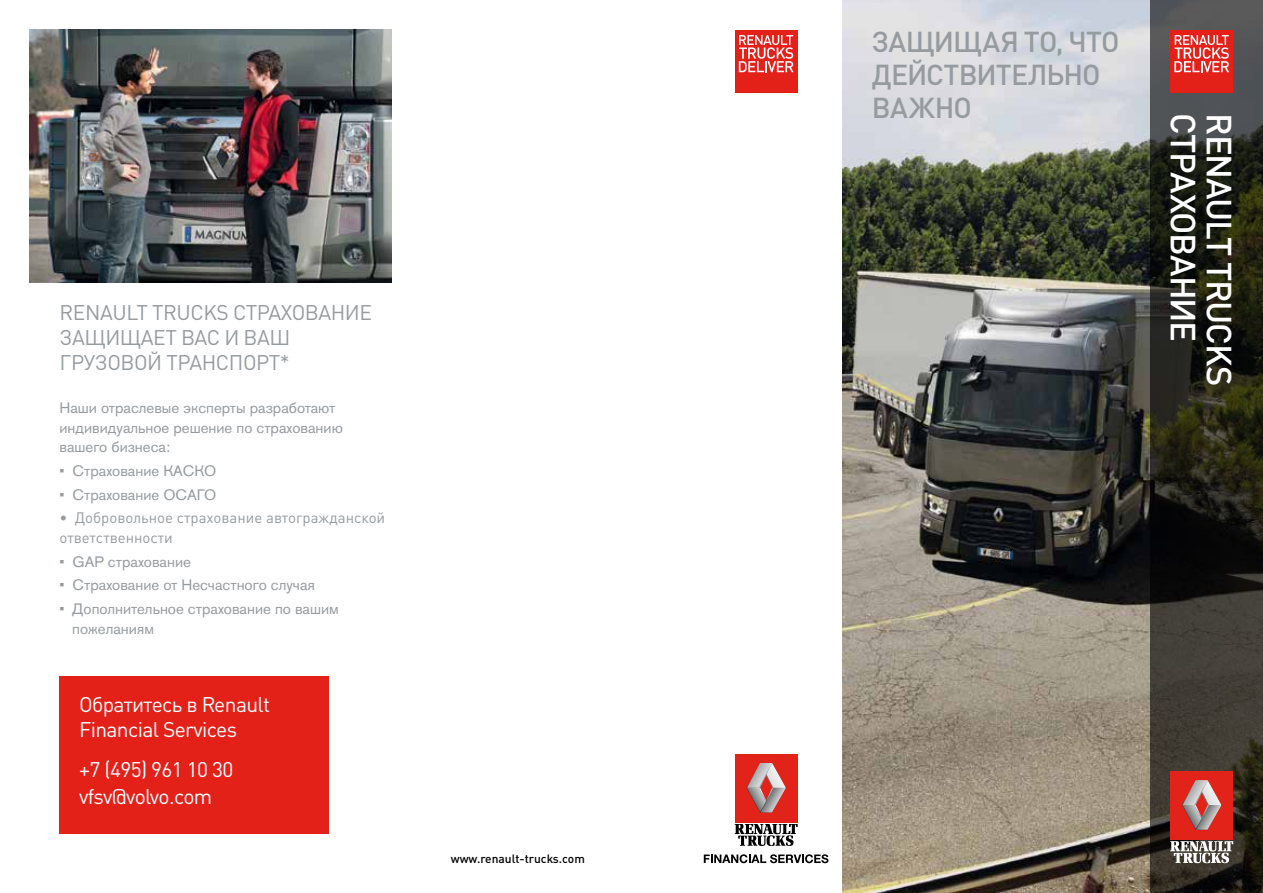
<style>
.page{position:relative;width:1263px;height:893px;background:#fff}
.page>*{position:absolute;margin:0;border:0;box-sizing:border-box;transform-origin:0 0}
.t1{font:500 34.5px "DIN Pro";letter-spacing:-.04em;color:#fff}
.t2{font:500 28.5px/33px "DIN Pro";letter-spacing:-.03em;color:#969b9f}
.t3{font:21px/25.2px "DIN Pro";letter-spacing:-.03em;color:#fff}
.t4{font:21px/25.2px "DIN Pro";letter-spacing:-.02em;color:#969b9f}
.t5{font:15px/19.5px "Akzidenz Grotesk Pro";color:#969b9f}
.t6{font:15px/19.5px "DIN Pro";color:#969b9f}
.t7{font:500 12px "DIN Pro";color:#000}
</style>
<div class="page">
<img style="left:842px;top:0;width:308px;height:893px">
<svg style="left:1150px;top:0;width:113px;height:893px;background:#2c2b23"></svg>
<div style="left:1170px;top:771px;width:63px;height:68px;background:#e2231a"></div>
<svg style="left:1182px;top:780px;width:39px;height:50px"></svg>
<svg style="left:1170px;top:841px;width:63px;height:22px"></svg>
<div style="left:1170px;top:30px;width:63px;height:63px;background:#e32119"></div>
<svg style="left:1174px;top:35px;width:55px;height:37px"></svg>
<img style="left:30px;top:30px;width:361px;height:253px">
<div style="left:735px;top:754px;width:63px;height:68px;background:#e2231a"></div>
<svg style="left:747px;top:763px;width:38px;height:49px"></svg>
<svg style="left:735px;top:824px;width:63px;height:22px"></svg>
<svg style="left:704px;top:854px;width:124px;height:9px"></svg>
<div style="left:735px;top:30px;width:63px;height:63px;background:#e32119"></div>
<svg style="left:739px;top:35px;width:54px;height:37px"></svg>
<div style="left:60px;top:676px;width:269px;height:157px;background:#e32119"></div>
<h3 class="t4" style="left:60px;top:298px;width:314px">RENAULT TRUCKS СТРАХОВАНИЕ<br>ЗАЩИЩАЕТ ВАС И ВАШ<br>ГРУЗОВОЙ ТРАНСПОРТ*</h3>
<p class="t5" style="left:60px;top:398px;width:285px">Наши отраслевые эксперты разработают индивидуальное решение по страхованию вашего бизнеса:</p>
<p class="t5" style="left:60px;top:461px;width:158px">• Страхование КАСКО</p>
<p class="t5" style="left:60px;top:485px;width:158px">• Страхование ОСАГО</p>
<p class="t6" style="left:60px;top:507px;width:327px">• Добровольное страхование автогражданской ответственности</p>
<p class="t5" style="left:60px;top:551px;width:133px">• GAP страхование</p>
<p class="t5" style="left:60px;top:575px;width:257px">• Страхование от Несчастного случая</p>
<p class="t5" style="left:72px;top:599px;width:268px;text-indent:-13px">• Дополнительное страхование по вашим пожеланиям</p>
<h3 class="t3" style="left:79px;top:689px;width:192px">Обратитесь в Renault<br>Financial Services</h3>
<h3 class="t3" style="left:79px;top:754px;width:156px;line-height:26.7px">+7 (495) 961 10 30 vfsv@volvo.com</h3>
<p class="t7" style="left:451px;top:849px;width:136px">www.renault-trucks.com</p>
<h2 class="t2" style="left:872px;top:22px;width:249px">ЗАЩИЩАЯ ТО, ЧТО<br>ДЕЙСТВИТЕЛЬНО<br>ВАЖНО</h2>
<h1 class="t1" style="left:1211px;top:113px;width:230px;rotate:90deg">СТРАХОВАНИЕ</h1>
<h1 class="t1" style="left:1247px;top:113px;width:275px;rotate:90deg">RENAULT TRUCKS</h1>
</div>
